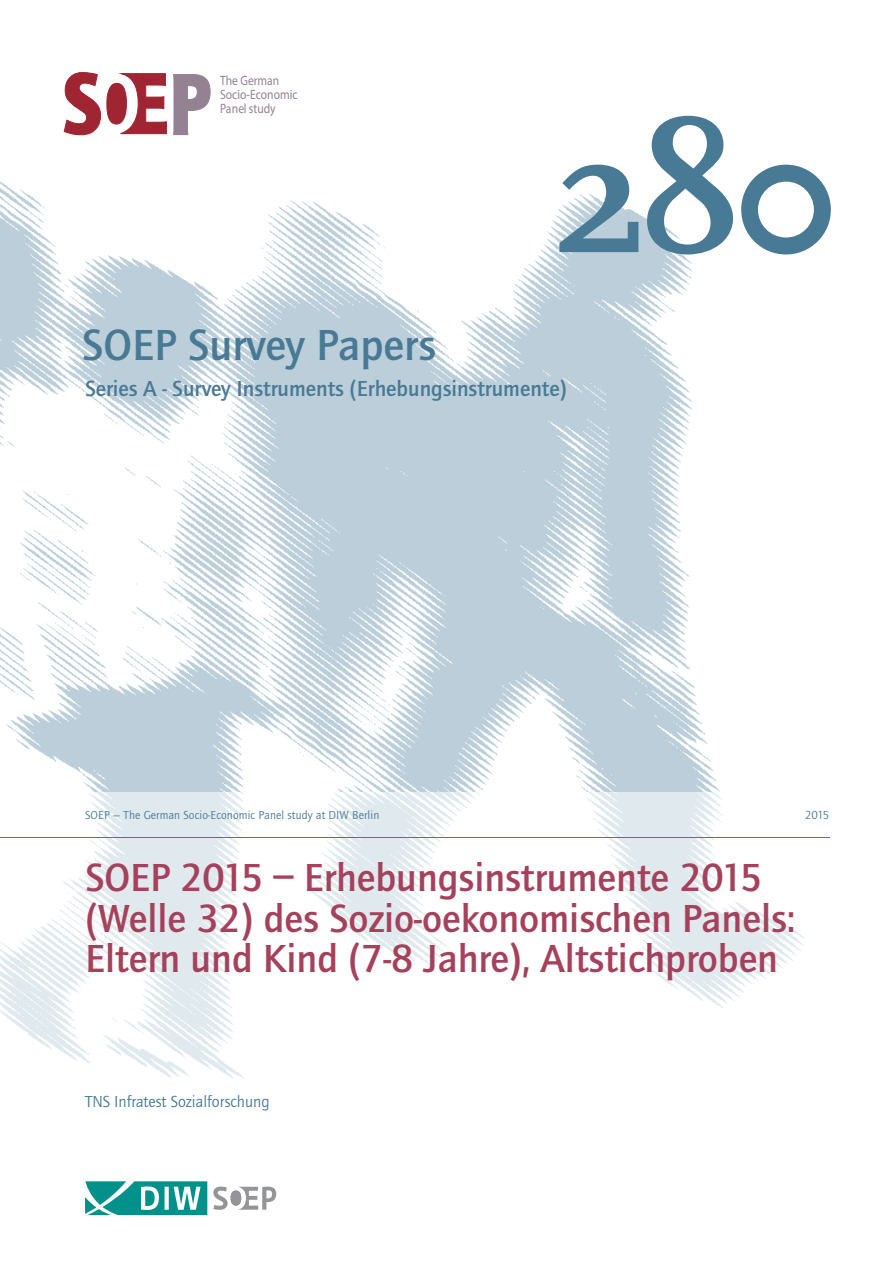
<style>
.page{position:relative;width:893px;height:1263px;background:#fff}
.page>*{position:absolute;margin:0;border:0;box-sizing:border-box;transform-origin:0 0}
.t1{font:700 184.5px "Scala Pro";color:#487995}
.t2{font:500 45px "Quay Sans ITC Std";color:#487995}
.t3{font:500 40.5px/40.5px "Quay Sans ITC Std";color:#a6415b}
.t4{font:500 22.5px "Quay Sans ITC Std";color:#487995}
.t5{font:16.5px "Quay Sans ITC Std";color:#487995}
.t6{font:500 13.5px/13.5px "AT Quay Sans";color:#948293;scale:.86 1}
.t7{font:12px "Quay Sans ITC Std";letter-spacing:.01em;color:#487995}
.s1{font-family:"Scala Pro";font-weight:700}
</style>
<div class="page">
<img style="left:0;top:135px;width:720px;height:657px">
<img style="left:0;top:792px;width:830px;height:287px">
<hr style="left:0;top:837px;width:829px;height:1px;background:#487995">
<svg style="left:213px;top:1187px;width:63px;height:23px"></svg>
<svg style="left:85px;top:1181px;width:122px;height:34px"></svg>
<svg style="left:173px;top:74px;width:38px;height:61px"></svg>
<svg style="left:63px;top:72px;width:104px;height:64px"></svg>
<p class="t6" style="left:220px;top:74px;width:92px">The German<br>Socio-Economic<br>Panel study</p>
<h1 class="t1" style="left:551px;top:109px;width:292px">280</h1>
<p class="t2" style="left:82px;top:328px;width:355px">SOEP Survey Papers</p>
<p class="t4" style="left:85px;top:380px;width:483px">Series A - Survey Instruments (Erhebungsinstrumente)</p>
<p class="t7" style="left:85px;top:810px;width:296px">SOEP — The German Socio-Economic Panel study at DIW Berlin</p>
<p class="t7" style="left:805px;top:810px;width:26px">2015</p>
<p class="t3" style="left:85px;top:860px;width:712px">SOEP 2015 <span class="s1">–</span> Erhebungsinstrumente 2015 (Welle 32) des Sozio-oekonomischen Panels:<br>Eltern und Kind (7-8 Jahre), Altstichproben</p>
<p class="t5" style="left:85px;top:1095px;width:186px">TNS Infratest Sozialforschung</p>
</div>
